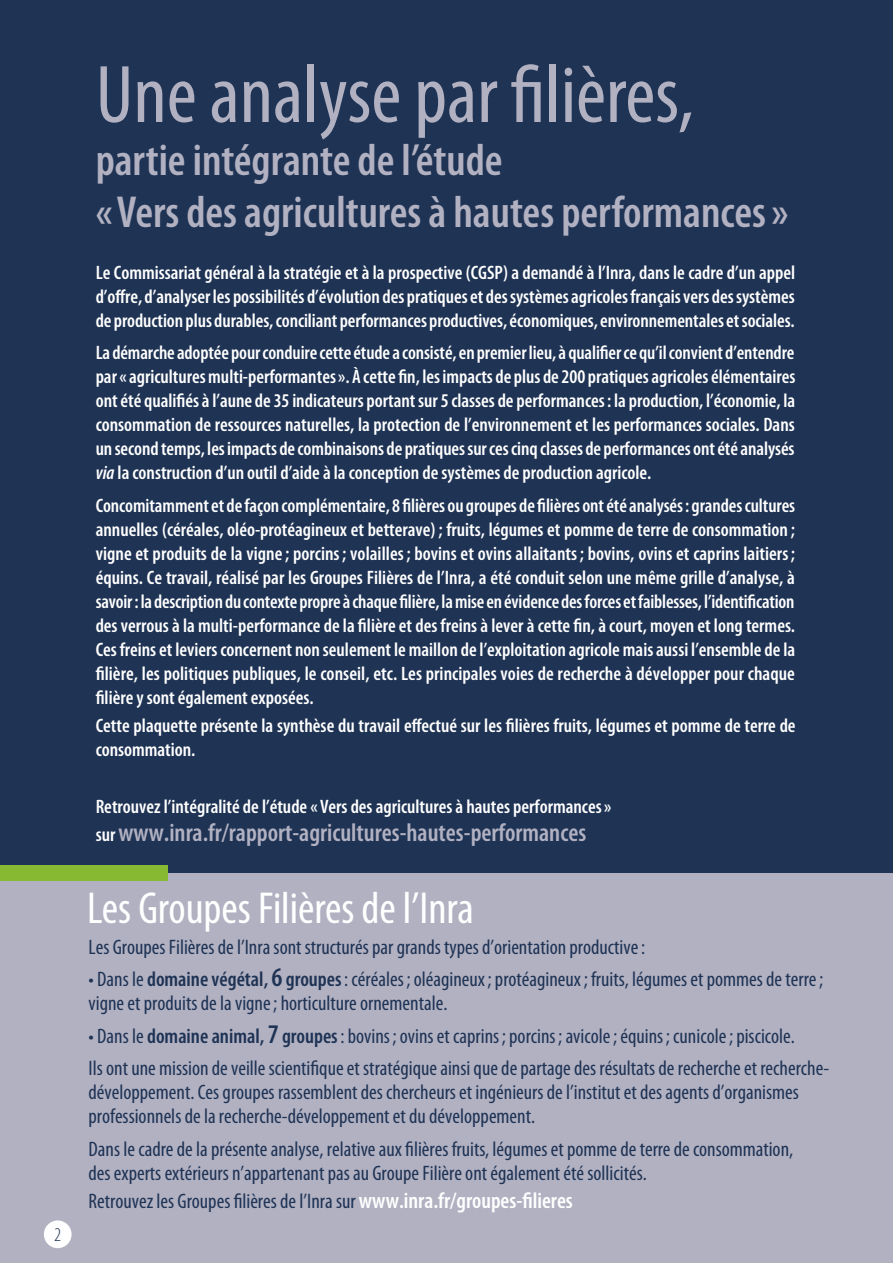
<style>
.page{position:relative;width:893px;height:1263px;background:#1f3354}
.page>*{position:absolute;margin:0;border:0;box-sizing:border-box;transform-origin:0 0}
.t1{font:condensed 82.5px "Myriad Pro";color:#b1b1c2}
.t2{font:600 condensed 45px/52.5px "Myriad Pro";color:#b1b1c2}
.t3{font:condensed 45px "Myriad Pro";color:#fff}
.t4{font:600 condensed 25.5px "Myriad Pro";color:#b1b1c2}
.t5{font:condensed 21px/24px "Myriad Pro";color:#1f3354}
.t6{font:600 condensed 19.5px/24px "Myriad Pro";color:#fff;text-align:justify}
.t7{font:300 condensed 19.5px "Myriad Pro";color:#1f3354}
.s1{font-style:italic}
.s2{font-size:19.5px;color:#fff}
.s3{font-weight:600}
.s4{font-weight:600;font-size:27px}
.s5{font-weight:600;font-size:22.5px;color:#fff}
</style>
<div class="page">
<div style="left:0;top:874px;width:893px;height:389px;background:#b1b1c2"></div>
<div style="left:0;top:865px;width:168px;height:16px;background:#87ba32"></div>
<div style="left:44px;top:1220px;width:28px;height:28px;background:#fff;border-radius:50%"></div>
<p class="t7" style="left:54px;top:1224px;width:9px">2</p>
<h1 class="t1" style="left:96px;top:50px;width:600px">Une analyse par filières,</h1>
<h2 class="t2" style="left:96px;top:134px;width:694px">partie intégrante de l’étude<br>«Vers des agricultures à hautes performances»</h2>
<p class="t6" style="left:96px;top:261px;width:701px">Le Commissariat général à la stratégie et à la prospective (CGSP) a demandé à l’Inra, dans le cadre d’un appel d’offre, d’analyser les possibilités d’évolution des pratiques et des systèmes agricoles français vers des systèmes de production plus durables, conciliant performances productives, économiques, environnementales et sociales.</p>
<p class="t6" style="left:96px;top:341px;width:701px">La démarche adoptée pour conduire cette étude a consisté, en premier lieu, à qualifier ce qu’il convient d’entendre par «agricultures multi-performantes». À cette fin, les impacts de plus de 200 pratiques agricoles élémentaires ont été qualifiés à l’aune de 35 indicateurs portant sur 5 classes de performances: la production, l’économie, la consommation de ressources naturelles, la protection de l’environnement et les performances sociales. Dans un second temps, les impacts de combinaisons de pratiques sur ces cinq classes de performances ont été analysés <span class="s1">via</span> la construction d’un outil d’aide à la conception de systèmes de production agricole.</p>
<p class="t6" style="left:96px;top:494px;width:701px">Concomitamment et de façon complémentaire, 8 filières ou groupes de filières ont été analysés: grandes cultures annuelles (céréales, oléo-protéagineux et betterave) ; fruits, légumes et pomme de terre de consommation ; vigne et produits de la vigne; porcins; volailles; bovins et ovins allaitants; bovins, ovins et caprins laitiers; équins. Ce travail, réalisé par les Groupes Filières de l’Inra, a été conduit selon une même grille d’analyse, à savoir: la description du contexte propre à chaque filière, la mise en évidence des forces et faiblesses, l’identification des verrous à la multi-performance de la filière et des freins à lever à cette fin, à court, moyen et long termes.<br>Ces freins et leviers concernent non seulement le maillon de l’exploitation agricole mais aussi l’ensemble de la filière, les politiques publiques, le conseil, etc. Les principales voies de recherche à développer pour chaque filière y sont également exposées.</p>
<p class="t6" style="left:96px;top:714px;width:701px">Cette plaquette présente la synthèse du travail effectué sur les filières fruits, légumes et pomme de terre de consommation.</p>
<p class="t6" style="left:96px;top:794px;width:517px">Retrouvez l’intégralité de l’étude « Vers des agricultures à hautes performances»</p>
<h3 class="t4" style="left:96px;top:818px;width:492px"><span class="s2">sur</span> www.inra.fr/rapport-agricultures-hautes-performances</h3>
<h2 class="t3" style="left:87px;top:883px;width:388px">Les Groupes Filières de l’Inra</h2>
<p class="t5" style="left:89px;top:935px;width:558px">Les Groupes Filières de l’Inra sont structurés par grands types d’orientation productive:</p>
<p class="t5" style="left:89px;top:968px;width:736px">• Dans le <span class="s3">domaine végétal,</span> <span class="s4">6</span> <span class="s3">groupes</span>: céréales; oléagineux; protéagineux; fruits, légumes et pommes de terre; vigne et produits de la vigne; horticulture ornementale.</p>
<p class="t5" style="left:89px;top:1020px;width:742px;line-height:32.5px">• Dans le <span class="s3">domaine animal,</span> <span class="s4">7</span> <span class="s3">groupes</span>: bovins; ovins et caprins; porcins; avicole; équins; cunicole; piscicole.<br>Ils ont une mission de veille scientifique et stratégique ainsi que de partage des résultats de recherche et recherche-</p>
<p class="t5" style="left:89px;top:1081px;width:712px">développement. Ces groupes rassemblent des chercheurs et ingénieurs de l’institut et des agents d’organismes professionnels de la recherche-développement et du développement.</p>
<p class="t5" style="left:89px;top:1137px;width:706px">Dans le cadre de la présente analyse, relative aux filières fruits, légumes et pomme de terre de consommation, des experts extérieurs n’appartenant pas au Groupe Filière ont également été sollicités.</p>
<p class="t5" style="left:89px;top:1189px;width:486px">Retrouvez les Groupes filières de l’Inra sur <span class="s5">www.inra.fr/groupes-filieres</span></p>
</div>
